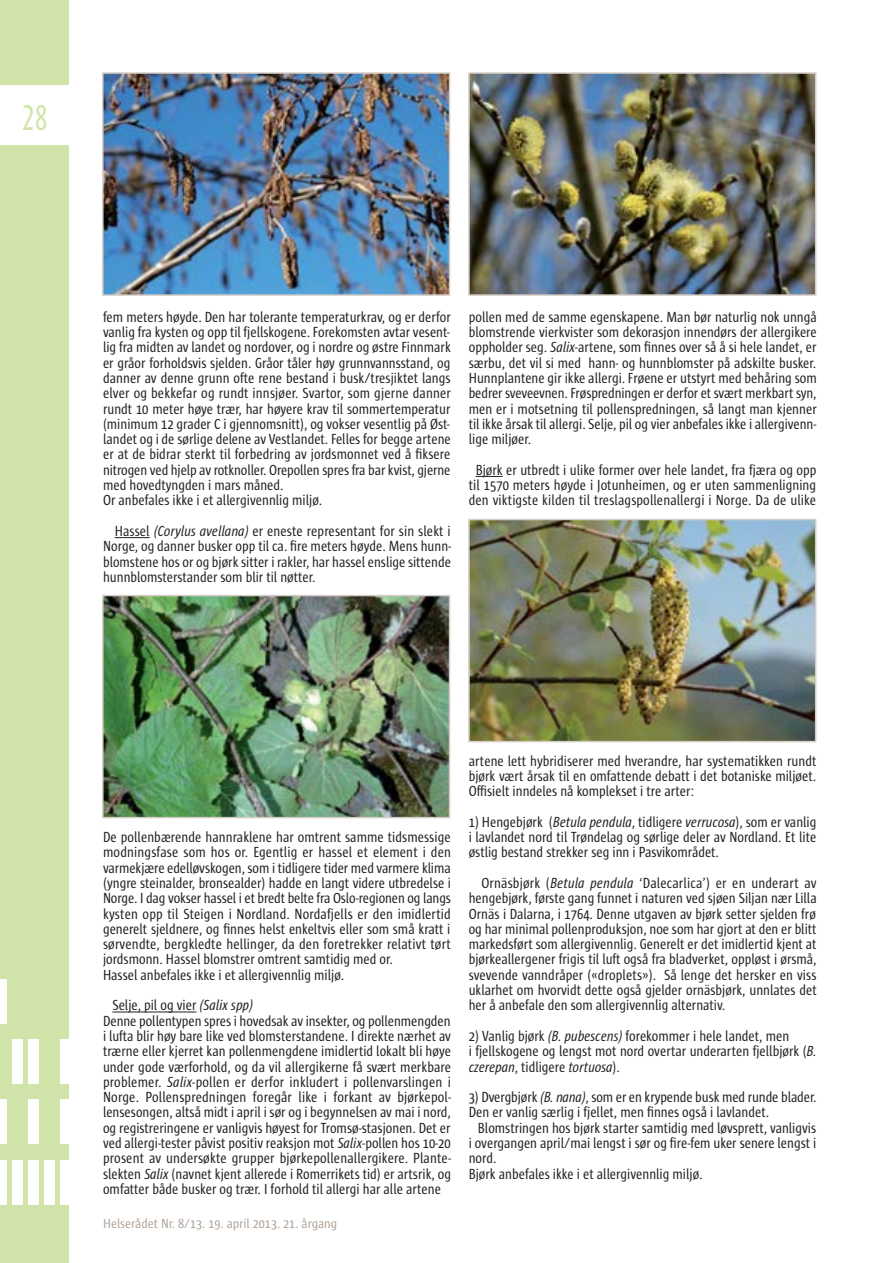
<style>
.page{position:relative;width:893px;height:1263px;background:#fff}
.page>*{position:absolute;margin:0;border:0;box-sizing:border-box;transform-origin:0 0}
.t1{font:36px "Dax Condensed";color:#d0e4a9;scale:.8 1}
.t2{font:15px/15.3px "Sun Cd";color:#231f20}
.t3{font:13.5px "Sun Cd";color:#b0a49a;scale:1.07 1}
.s1{font-style:italic}
</style>
<div class="page">
<div style="left:0;top:0;width:69px;height:1263px;background:#d0e4a9"></div>
<div style="left:0;top:979px;width:6px;height:45px;background:#fff"></div>
<div style="left:0;top:1099px;width:6px;height:45px;background:#fff"></div>
<div style="left:0;top:1160px;width:6px;height:44px;background:#fff"></div>
<div style="left:12px;top:1039px;width:10px;height:45px;background:#fff"></div>
<div style="left:12px;top:1160px;width:10px;height:44px;background:#fff"></div>
<div style="left:44px;top:1160px;width:11px;height:44px;background:#fff"></div>
<div style="left:28px;top:1039px;width:10px;height:45px;background:#fff"></div>
<div style="left:28px;top:1099px;width:10px;height:45px;background:#fff"></div>
<div style="left:28px;top:1160px;width:10px;height:44px;background:#fff"></div>
<div style="left:60px;top:1039px;width:11px;height:45px;background:#fff"></div>
<div style="left:60px;top:1099px;width:11px;height:45px;background:#fff"></div>
<div style="left:60px;top:1160px;width:11px;height:44px;background:#fff"></div>
<hr style="left:115px;top:537px;width:35px;height:1px;background:#231f20">
<hr style="left:112px;top:1011px;width:84px;height:1px;background:#231f20">
<svg style="left:476px;top:476px;width:27px;height:1px"></svg>
<div style="left:0;top:85px;width:71px;height:60px;background:#fff"></div>
<img style="left:105px;top:75px;width:342px;height:218px">
<div style="left:102px;top:72px;width:348px;height:224px;border:2px solid #d5cdc5"></div>
<img style="left:105px;top:598px;width:342px;height:217px">
<div style="left:102px;top:595px;width:348px;height:223px;border:2px solid #d5cdc5"></div>
<img style="left:471px;top:75px;width:342px;height:218px">
<div style="left:468px;top:72px;width:348px;height:224px;border:2px solid #d5cdc5"></div>
<img style="left:471px;top:522px;width:342px;height:217px">
<div style="left:468px;top:519px;width:348px;height:223px;border:2px solid #d5cdc5"></div>
<h1 class="t1" style="left:22px;top:100px;width:34px">28</h1>
<p class="t2" style="left:103px;top:310px;width:349px">fem meters høyde. Den har tolerante temperaturkrav, og er derfor vanlig fra kysten og opp til fjellskogene. Forekomsten avtar vesent&shy;lig fra midten av landet og nordover, og i nordre og østre Finnmark er gråor forholdsvis sjelden. Gråor tåler høy grunnvannsstand, og danner av denne grunn ofte rene bestand i busk/tresjiktet langs elver og bekkefar og rundt innsjøer. Svartor, som gjerne danner rundt 10 meter høye trær, har høyere krav til sommertemperatur (minimum 12 grader C i gjennomsnitt), og vokser vesentlig på Øst&shy;landet og i de sørlige delene av Vestlandet. Felles for begge artene er at de bidrar sterkt til forbedring av jordsmonnet ved å fiksere nitrogen ved hjelp av rotknoller. Orepollen spres fra bar kvist, gjerne med hovedtyngden i mars måned.<br>Or anbefales ikke i et allergivennlig miljø.</p>
<p class="t2" style="left:103px;top:524px;width:350px;text-align:justify;text-indent:12px">Hassel <span class="s1">(Corylus avellana)</span> er eneste representant for sin slekt i Norge, og danner busker opp til ca. fire meters høyde. Mens hunn&shy;blomstene hos or og bjørk sitter i rakler, har hassel enslige sittende hunnblomsterstander som blir til nøtter.</p>
<p class="t2" style="left:469px;top:310px;width:349px;text-align:justify">pollen med de samme egenskapene. Man bør naturlig nok unngå blomstrende vierkvister som dekorasjon innendørs der allergikere oppholder seg. <span class="s1">Salix</span>-artene, som finnes over så å si hele landet, er særbu, det vil si med hann- og hunnblomster på adskilte busker.<br>Hunnplantene gir ikke allergi. Frøene er utstyrt med behåring som bedrer sveveevnen. Frøspredningen er derfor et svært merkbart syn, men er i motsetning til pollenspredningen, så langt man kjenner til ikke årsak til allergi. Selje, pil og vier anbefales ikke i allergivenn&shy;lige miljøer.</p>
<p class="t2" style="left:469px;top:463px;width:349px;text-align:center">Bjørk er utbredt i ulike former over hele landet, fra fjæra og opp til 1570 meters høyde i Jotunheimen, og er uten sammenligning den viktigste kilden til treslagspollenallergi i Norge. Da de ulike</p>
<p class="t2" style="left:103px;top:830px;width:349px">De pollenbærende hannraklene har omtrent samme tidsmessige modningsfase som hos or. Egentlig er hassel et element i den varmekjære edelløvskogen, som i tidligere tider med varmere klima (yngre steinalder, bronsealder) hadde en langt videre utbredelse i Norge. I dag vokser hassel i et bredt belte fra Oslo-regionen og langs kysten opp til Steigen i Nordland. Nordafjells er den imidlertid generelt sjeldnere, og finnes helst enkeltvis eller som små kratt i sørvendte, bergkledte hellinger, da den foretrekker relativt tørt jordsmonn. Hassel blomstrer omtrent samtidig med or.<br>Hassel anbefales ikke i et allergivennlig miljø.</p>
<p class="t2" style="left:103px;top:999px;width:349px;text-indent:9px">Selje, pil og vier <span class="s1">(Salix spp)<br></span>Denne pollentypen spres i hovedsak av insekter, og pollenmengden i lufta blir høy bare like ved blomsterstandene. I direkte nærhet av trærne eller kjerret kan pollenmengdene imidlertid lokalt bli høye under gode værforhold, og da vil allergikerne få svært merkbare problemer. <span class="s1">Salix</span>-pollen er derfor inkludert i pollenvarslingen i Norge. Pollenspredningen foregår like i forkant av bjørkepol&shy;lensesongen, altså midt i april i sør og i begynnelsen av mai i nord, og registreringene er vanligvis høyest for Tromsø-stasjonen. Det er ved allergi-tester påvist positiv reaksjon mot <span class="s1">Salix</span>-pollen hos 10-20 prosent av undersøkte grupper bjørkepollenallergikere. Plante&shy;slekten <span class="s1">Salix</span> (navnet kjent allerede i Romerrikets tid) er artsrik, og omfatter både busker og trær. I forhold til allergi har alle artene</p>
<p class="t3" style="left:103px;top:1218px;width:220px">Helserådet Nr. 8/13. 19. april 2013. 21. årgang</p>
<p class="t2" style="left:469px;top:754px;width:349px;text-align:justify">artene lett hybridiserer med hverandre, har systematikken rundt bjørk vært årsak til en omfattende debatt i det botaniske miljøet.<br>Offisielt inndeles nå komplekset i tre arter:</p>
<p class="t2" style="left:469px;top:815px;width:349px;text-align:justify">1) Hengebjørk (<span class="s1">Betula pendula</span>, tidligere <span class="s1">verrucosa</span>), som er vanlig i lavlandet nord til Trøndelag og sørlige deler av Nordland. Et lite østlig bestand strekker seg inn i Pasvikområdet.</p>
<p class="t2" style="left:469px;top:876px;width:349px;text-align:justify;text-indent:13px">Ornäsbjørk (<span class="s1">Betula pendula</span> ‘Dalecarlica’) er en underart av hengebjørk, første gang funnet i naturen ved sjøen Siljan nær Lilla Ornäs i Dalarna, i 1764. Denne utgaven av bjørk setter sjelden frø og har minimal pollenproduksjon, noe som har gjort at den er blitt markedsført som allergivennlig. Generelt er det imidlertid kjent at bjørkeallergener frigis til luft også fra bladverket, oppløst i ørsmå, svevende vanndråper («droplets»). Så lenge det hersker en viss uklarhet om hvorvidt dette også gjelder ornäsbjørk, unnlates det her å anbefale den som allergivennlig alternativ.</p>
<p class="t2" style="left:469px;top:1029px;width:349px">2) Vanlig bjørk <span class="s1">(B. pubescens)</span> forekommer i hele landet, men<br>i fjellskogene og lengst mot nord overtar underarten fjellbjørk (<span class="s1">B. czerepan</span>, tidligere <span class="s1">tortuosa</span>).</p>
<p class="t2" style="left:469px;top:1090px;width:349px">3) Dvergbjørk <span class="s1">(B. nana)</span>, som er en krypende busk med runde blader.<br>Den er vanlig særlig i fjellet, men finnes også i lavlandet.</p>
<p class="t2" style="left:469px;top:1121px;width:349px;text-indent:9px">Blomstringen hos bjørk starter samtidig med løvsprett, vanligvis i overgangen april/mai lengst i sør og fire-fem uker senere lengst i nord.<br>Bjørk anbefales ikke i et allergivennlig miljø.</p>
</div>
